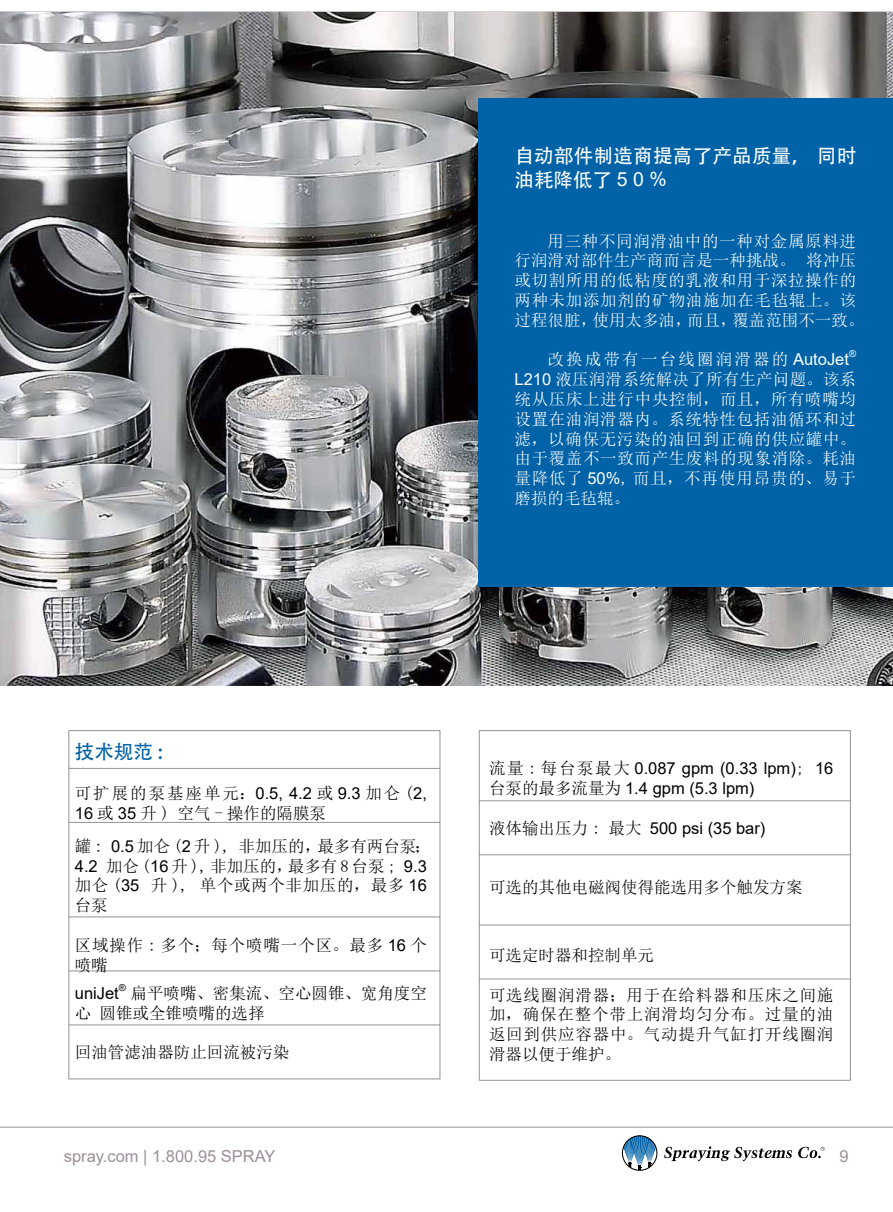
<style>
.page{position:relative;width:893px;height:1212px;background:#fff}
.page>*{position:absolute;margin:0;border:0;box-sizing:border-box;transform-origin:0 0}
.t1{font:19.5px/23.4px "Adobe Heiti Std";letter-spacing:.015em;color:#fff}
.t2{font:19.5px "Adobe Heiti Std";color:#0062a7}
.t3{font:16.5px/19.8px "Sim Sun";letter-spacing:.04em;color:#fff}
.t4{font:16.5px/19.8px "Sim Sun";color:#000}
.t5{font:16.5px/19.8px "Arial";color:#000}
.t6{font:16.5px/19.8px "Sim Sun";letter-spacing:.12em;color:#000}
.t7{font:16.5px "Arial";color:#9b8f9b}
.t8{font:16.5px/19.8px "Sim Sun";letter-spacing:.05em;color:#000}
.t9{font:16.5px "Sim Sun";letter-spacing:.135em;color:#fff}
.t10{font:9.6px "Arial";color:#fff}
.t11{font:9.6px "Arial";color:#000}
.s1{font-family:"Arial"}
.s2{font-family:"Sim Sun"}
</style>
<div class="page">
<img style="left:0;top:12px;width:893px;height:674px">
<div style="left:479px;top:98px;width:414px;height:488px;background:#0062a7"></div>
<hr style="left:68px;top:730px;width:372px;height:1px;background:#939497">
<hr style="left:68px;top:731px;width:1px;height:37px;background:#939497">
<hr style="left:440px;top:731px;width:1px;height:37px;background:#939497">
<hr style="left:68px;top:768px;width:372px;height:1px;background:#939497">
<hr style="left:68px;top:769px;width:1px;height:53px;background:#939497">
<hr style="left:440px;top:769px;width:1px;height:53px;background:#939497">
<hr style="left:68px;top:822px;width:372px;height:1px;background:#939497">
<hr style="left:68px;top:823px;width:1px;height:93px;background:#939497">
<hr style="left:440px;top:823px;width:1px;height:93px;background:#939497">
<hr style="left:68px;top:916px;width:372px;height:1px;background:#939497">
<hr style="left:68px;top:917px;width:1px;height:53px;background:#939497">
<hr style="left:440px;top:917px;width:1px;height:53px;background:#939497">
<hr style="left:68px;top:1025px;width:1px;height:53px;background:#939497">
<hr style="left:440px;top:1025px;width:1px;height:53px;background:#939497">
<hr style="left:68px;top:1078px;width:372px;height:1px;background:#939497">
<hr style="left:68px;top:970px;width:372px;height:1px;background:#939497">
<hr style="left:68px;top:971px;width:1px;height:53px;background:#939497">
<hr style="left:440px;top:971px;width:1px;height:53px;background:#939497">
<hr style="left:68px;top:1024px;width:372px;height:1px;background:#939497">
<hr style="left:479px;top:730px;width:372px;height:1px;background:#939497">
<hr style="left:479px;top:731px;width:1px;height:69px;background:#939497">
<hr style="left:850px;top:731px;width:1px;height:69px;background:#939497">
<hr style="left:479px;top:800px;width:372px;height:1px;background:#939497">
<hr style="left:479px;top:801px;width:1px;height:53px;background:#939497">
<hr style="left:850px;top:801px;width:1px;height:53px;background:#939497">
<hr style="left:479px;top:854px;width:372px;height:1px;background:#939497">
<hr style="left:479px;top:855px;width:1px;height:70px;background:#939497">
<hr style="left:850px;top:855px;width:1px;height:70px;background:#939497">
<hr style="left:479px;top:925px;width:372px;height:1px;background:#939497">
<hr style="left:479px;top:925px;width:1px;height:54px;background:#939497">
<hr style="left:850px;top:925px;width:1px;height:54px;background:#939497">
<hr style="left:479px;top:979px;width:372px;height:1px;background:#939497">
<hr style="left:479px;top:979px;width:1px;height:101px;background:#939497">
<hr style="left:850px;top:979px;width:1px;height:101px;background:#939497">
<hr style="left:479px;top:1080px;width:372px;height:1px;background:#939497">
<hr style="left:0;top:1127px;width:893px;height:1px;background:#939497">
<svg style="left:622px;top:1135px;width:35px;height:36px"></svg>
<svg style="left:664px;top:1146px;width:128px;height:15px"></svg>
<svg style="left:798px;top:1147px;width:26px;height:11px"></svg>
<svg style="left:792px;top:199px;width:13px;height:1px"></svg>
<p class="t1" style="left:514px;top:145px;width:343px">自动部件制造商提高了产品质量， 同时油耗降低了 <span class="s1">5 0 %</span></p>
<p class="t3" style="left:514px;top:231px;width:351px;text-indent:33px">用三种不同润滑油中的一种对金属原料进行润滑对部件生产商而言是一种挑战。 将冲压或切割所用的低粘度的乳液和用于深拉操作的两种未加添加剂的矿物油施加在毛毡辊上。该过程很脏，使用太多油，而且，覆盖范围不一致。</p>
<p class="t9" style="left:547px;top:351px;width:303px">改换成带有一台线圈润滑器的 <span class="s1">AutoJet</span></p>
<p class="t10" style="left:849px;top:347px;width:9px">®</p>
<p class="t3" style="left:514px;top:369px;width:343px;text-align:justify"><span class="s1">L210</span> 液压润滑系统解决了所有生产问题。该系统从压床上进行中央控制，而且，所有喷嘴均设置在油润滑器内。系统特性包括油循环和过滤，以确保无污染的油回到正确的供应罐中。由于覆盖不一致而产生废料的现象消除。耗油量降低了 <span class="s1">50%</span>, 而且，不再使用昂贵的、易于磨损的毛毡辊。</p>
<p class="t2" style="left:75px;top:740px;width:89px">技术规范 :</p>
<p class="t6" style="left:75px;top:784px;width:354px">可扩展的泵基座单元：<span class="s1">0.5, 4.2</span> 或 <span class="s1">9.3</span> 加仑 (<span class="s1">2,<br>16</span> 或 <span class="s1">35</span> 升 ) 空气 - 操作的隔膜泵</p>
<p class="t4" style="left:75px;top:836px;width:358px">罐 : <span class="s1">0.5</span> 加仑 (<span class="s1">2</span> 升 ), 非加压的，最多有两台泵；<br><span class="s1">4.2</span> 加仑 (<span class="s1">16</span> 升 ), 非加压的，最多有 8 台泵 ; <span class="s1">9.3</span>加仑 (<span class="s1">35</span> 升 ), 单个或两个非加压的，最多 <span class="s1">16</span>台泵</p>
<p class="t8" style="left:75px;top:935px;width:354px">区域操作 : 多个；每个喷嘴一个区。最多 <span class="s1">16</span> 个喷嘴</p>
<p class="t5" style="left:75px;top:983px;width:46px">uniJet</p>
<p class="t11" style="left:119px;top:981px;width:9px">®</p>
<p class="t4" style="left:75px;top:983px;width:354px;text-indent:56px">扁平喷嘴、密集流、空心圆锥、宽角度空心 圆锥或全锥喷嘴的选择</p>
<p class="t4" style="left:75px;top:1042px;width:216px">回油管滤油器防止回流被污染</p>
<p class="t5" style="left:489px;top:758px;width:346px"><span class="s2">流量 : 每台泵最大</span> 0.087 gpm (0.33 lpm)<span class="s2">;</span> 16<span class="s2">台泵的最多流量为</span> 1.4 gpm (5.3 lpm)</p>
<p class="t5" style="left:489px;top:818px;width:278px"><span class="s2">液体输出压力 : 最大</span> 500 psi (35 bar)</p>
<p class="t4" style="left:489px;top:877px;width:315px">可选的其他电磁阀使得能选用多个触发方案</p>
<p class="t4" style="left:489px;top:945px;width:166px">可选定时器和控制单元</p>
<p class="t4" style="left:489px;top:985px;width:346px;text-align:justify">可选线圈润滑器；用于在给料器和压床之间施加，确保在整个带上润滑均匀分布。过量的油返回到供应容器中。气动提升气缸打开线圈润滑器以便于维护。</p>
<p class="t7" style="left:64px;top:1144px;width:213px">spray.com | 1.800.95 SPRAY</p>
<p class="t7" style="left:840px;top:1144px;width:11px">9</p>
</div>
